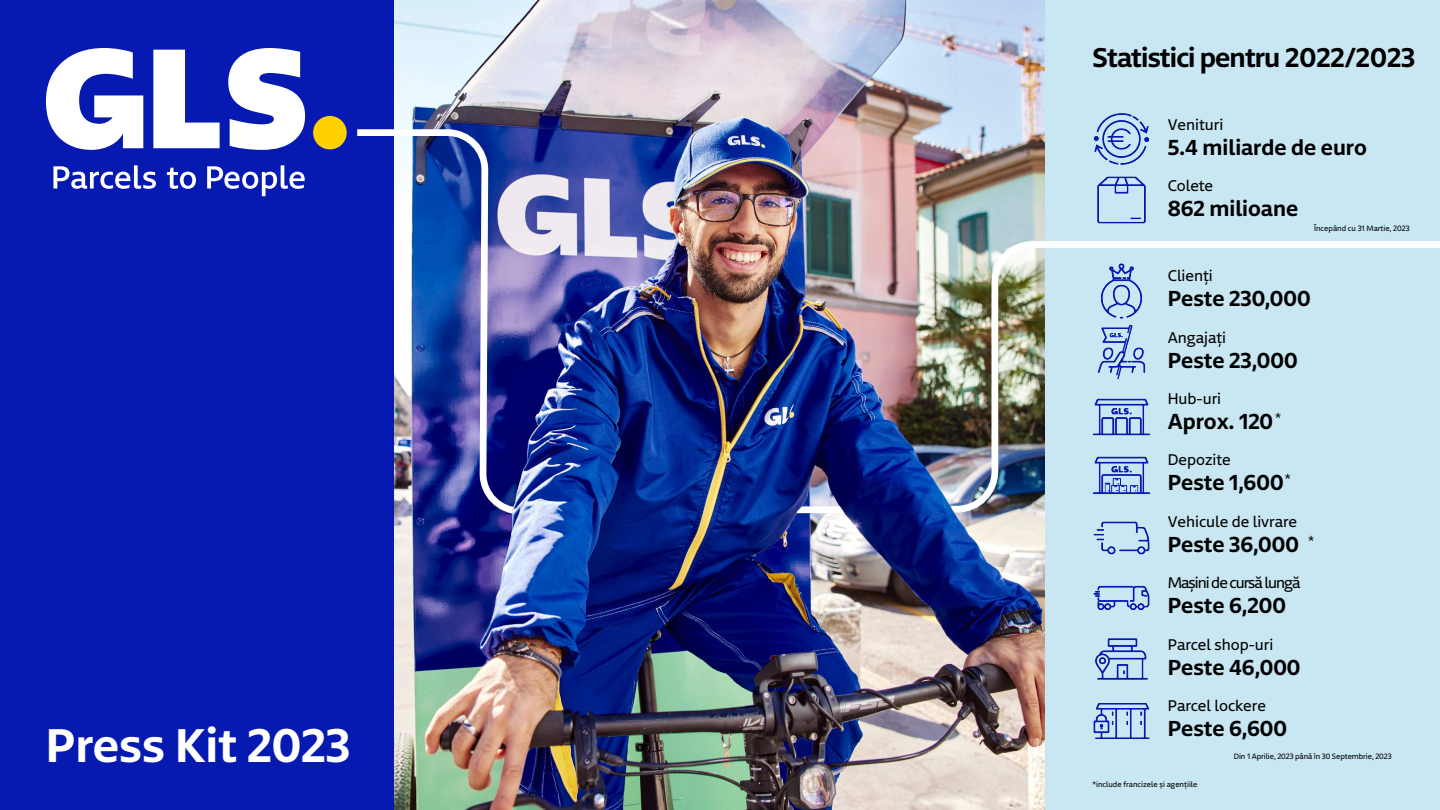
<style>
.page{position:relative;width:1440px;height:810px;background:#fff}
.page>*{position:absolute;margin:0;border:0;box-sizing:border-box;transform-origin:0 0}
.t1{font:600 45.75px "Newson";color:#fff}
.t2{font:600 26.25px "Newson";letter-spacing:-.03em;color:#000}
.t3{font:600 21px "Newson";color:#000}
.t4{font:15px "Newson";color:#000}
.t5{font:15px "Newson";letter-spacing:-.065em;color:#000}
.t6{font:7.5px "Newson";color:#000}
</style>
<div class="page">
<div style="left:1044px;top:0;width:396px;height:810px;background:#c8e7f2"></div>
<div style="left:0;top:0;width:395px;height:810px;background:#061ab1"></div>
<svg style="left:357px;top:129px;width:1083px;height:365px"></svg>
<svg style="left:53px;top:165px;width:103px;height:24px"></svg>
<svg style="left:167px;top:168px;width:29px;height:21px"></svg>
<svg style="left:207px;top:165px;width:98px;height:31px"></svg>
<div style="left:313px;top:116px;width:34px;height:33px;background:#ffd100;border-radius:50%"></div>
<svg style="left:46px;top:48px;width:97px;height:102px"></svg>
<svg style="left:153px;top:50px;width:67px;height:98px"></svg>
<svg style="left:228px;top:48px;width:77px;height:102px"></svg>
<img style="left:1093px;top:113px;width:57px;height:55px">
<img style="left:1093px;top:324px;width:57px;height:57px">
<img style="left:1093px;top:521px;width:57px;height:34px">
<img style="left:1093px;top:172px;width:57px;height:57px">
<img style="left:1093px;top:389px;width:57px;height:105px">
<img style="left:1093px;top:585px;width:57px;height:26px">
<img style="left:1093px;top:262px;width:57px;height:57px">
<img style="left:1095px;top:638px;width:53px;height:42px">
<img style="left:1093px;top:703px;width:57px;height:36px">
<img style="left:394px;top:0;width:651px;height:810px">
<h1 class="t1" style="left:46px;top:704px;width:306px">Press Kit 2023</h1>
<p class="t2" style="left:1093px;top:34px;width:324px">Statistici pentru 2022/2023</p>
<p class="t4" style="left:1168px;top:111px;width:57px">Venituri</p>
<p class="t3" style="left:1168px;top:128px;width:201px">5.4 miliarde de euro</p>
<p class="t4" style="left:1168px;top:172px;width:47px">Colete</p>
<p class="t3" style="left:1168px;top:189px;width:132px">862 milioane</p>
<p class="t4" style="left:1168px;top:262px;width:47px">Clienți</p>
<p class="t6" style="left:1314px;top:221px;width:97px">Începând cu 31 Martie, 2023</p>
<p class="t3" style="left:1168px;top:280px;width:144px">Peste 230,000</p>
<p class="t4" style="left:1168px;top:324px;width:60px">Angajați</p>
<p class="t3" style="left:1168px;top:341px;width:131px">Peste 23,000</p>
<p class="t4" style="left:1168px;top:385px;width:55px">Hub-uri</p>
<p class="t3" style="left:1168px;top:402px;width:115px">Aprox. 120<sup>*</sup></p>
<p class="t4" style="left:1168px;top:447px;width:65px">Depozite</p>
<p class="t3" style="left:1168px;top:464px;width:125px">Peste 1,600<sup>*</sup></p>
<p class="t4" style="left:1168px;top:508px;width:131px">Vehicule de livrare</p>
<p class="t3" style="left:1168px;top:525px;width:148px">Peste 36,000 <sup>*</sup></p>
<p class="t5" style="left:1168px;top:569px;width:134px">Mașini de cursă lungă</p>
<p class="t3" style="left:1168px;top:586px;width:120px">Peste 6,200</p>
<p class="t4" style="left:1168px;top:631px;width:107px">Parcel shop-uri</p>
<p class="t3" style="left:1168px;top:648px;width:134px">Peste 46,000</p>
<p class="t4" style="left:1168px;top:693px;width:100px">Parcel lockere</p>
<p class="t3" style="left:1168px;top:710px;width:121px">Peste 6,600</p>
<p class="t6" style="left:1092px;top:778px;width:107px">*include francizele și agențiile</p>
<p class="t6" style="left:1234px;top:749px;width:159px">Din 1 Aprilie, 2023 până în 30 Septembrie, 2023</p>
</div>
